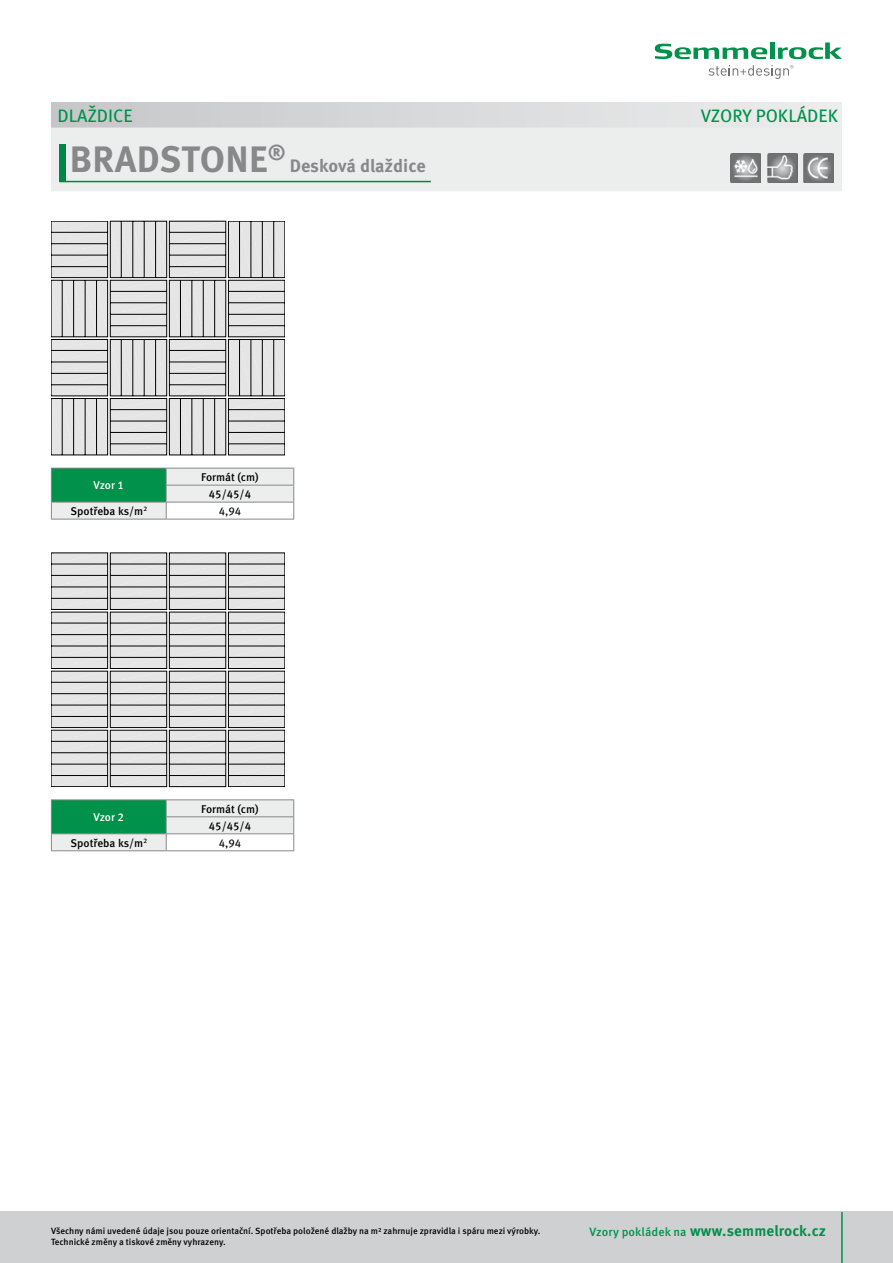
<style>
.page{position:relative;width:893px;height:1263px;background:#fff}
.page>*{position:absolute;margin:0;border:0;box-sizing:border-box;transform-origin:0 0}
.t1{font:700 36.75px "Meta Pro";letter-spacing:.01em;color:#87888a}
.t2{font:18px "Meta Pro";color:#00914a}
.t3{font:700 18px "Meta Pro";color:#87888a}
.t4{font:700 15px "Meta Pro";letter-spacing:.01em;color:#00914a}
.t5{font:500 11.25px/17px "Meta Pro";color:#000;text-align:center}
.t6{font:500 11.25px "Meta Pro";letter-spacing:-.01em;color:#fff}
.t7{font:11.25px "Meta Pro";color:#000}
.t8{font:500 9px "Meta Pro";color:#000}
.s1{font-size:38.85px;color:#008745}
.s2{color:#eceded}
.s3{font-weight:500;font-size:12px}
</style>
<div class="page">
<div style="left:0;top:1212px;width:893px;height:51px;background:#cfd0d2"></div>
<svg style="left:655px;top:44px;width:112px;height:15px"></svg>
<hr style="left:770px;top:43px;width:4px;height:16px;background:#00914a">
<svg style="left:778px;top:43px;width:64px;height:16px"></svg>
<svg style="left:708px;top:65px;width:85px;height:14px"></svg>
<hr style="left:841px;top:1212px;width:2px;height:51px;background:#00914a">
<div style="left:51px;top:102px;width:791px;height:26px;background:linear-gradient(to right,#c6c7c8,#eceded)"></div>
<div style="left:51px;top:128px;width:791px;height:63px;background:#eceded"></div>
<hr style="left:59px;top:181px;width:372px;height:1px;background:#008745">
<img style="left:731px;top:153px;width:30px;height:30px">
<img style="left:767px;top:153px;width:30px;height:30px">
<img style="left:804px;top:153px;width:29px;height:30px">
<svg style="left:51px;top:553px;width:234px;height:234px;background:#c8c8c9"></svg>
<svg style="left:51px;top:221px;width:234px;height:234px;background:#cacacb"></svg>
<svg style="left:51px;top:468px;width:243px;height:51px"></svg>
<hr style="left:51px;top:519px;width:115px;height:1px;background:#87888a">
<hr style="left:166px;top:519px;width:128px;height:1px;background:#87888a">
<hr style="left:51px;top:799px;width:115px;height:1px;background:#87888a">
<hr style="left:166px;top:799px;width:128px;height:1px;background:#87888a">
<svg style="left:51px;top:800px;width:243px;height:50px"></svg>
<hr style="left:51px;top:850px;width:115px;height:1px;background:#87888a">
<hr style="left:166px;top:850px;width:128px;height:1px;background:#87888a">
<h2 class="t2" style="left:57px;top:105px;width:77px">DLAŽDICE</h2>
<h2 class="t2" style="left:701px;top:105px;width:139px">VZORY POKLÁDEK</h2>
<h1 class="t1" style="left:56px;top:136px;width:232px"><span class="s1">|</span>BRADSTONE<sup>®</sup></h1>
<h2 class="t3" style="left:290px;top:155px;width:142px">Desková dlaždice<span class="s2">.</span></h2>
<p class="t6" style="left:94px;top:478px;width:32px">Vzor 1</p>
<p class="t5" style="left:201px;top:469px;width:59px">Formát (cm)<br>45/45/4</p>
<p class="t5" style="left:71px;top:503px;width:78px">Spotřeba ks/m<sup>2</sup></p>
<p class="t7" style="left:219px;top:504px;width:24px">4,94</p>
<p class="t6" style="left:94px;top:810px;width:32px">Vzor 2</p>
<p class="t5" style="left:201px;top:800px;width:59px">Formát (cm)<br>45/45/4</p>
<p class="t5" style="left:71px;top:834px;width:78px">Spotřeba ks/m<sup>2</sup></p>
<p class="t7" style="left:219px;top:836px;width:24px">4,94</p>
<p class="t8" style="left:51px;top:1225px;width:491px">Všechny námi uvedené údaje jsou pouze orientační. Spotřeba položené dlažby na m² zahrnuje zpravidla i spáru mezi výrobky.</p>
<h3 class="t4" style="left:589px;top:1221px;width:238px"><span class="s3">Vzory pokládek na</span> www.semmelrock.cz</h3>
<p class="t8" style="left:51px;top:1236px;width:176px">Technické změny a tiskové změny vyhrazeny.</p>
</div>
